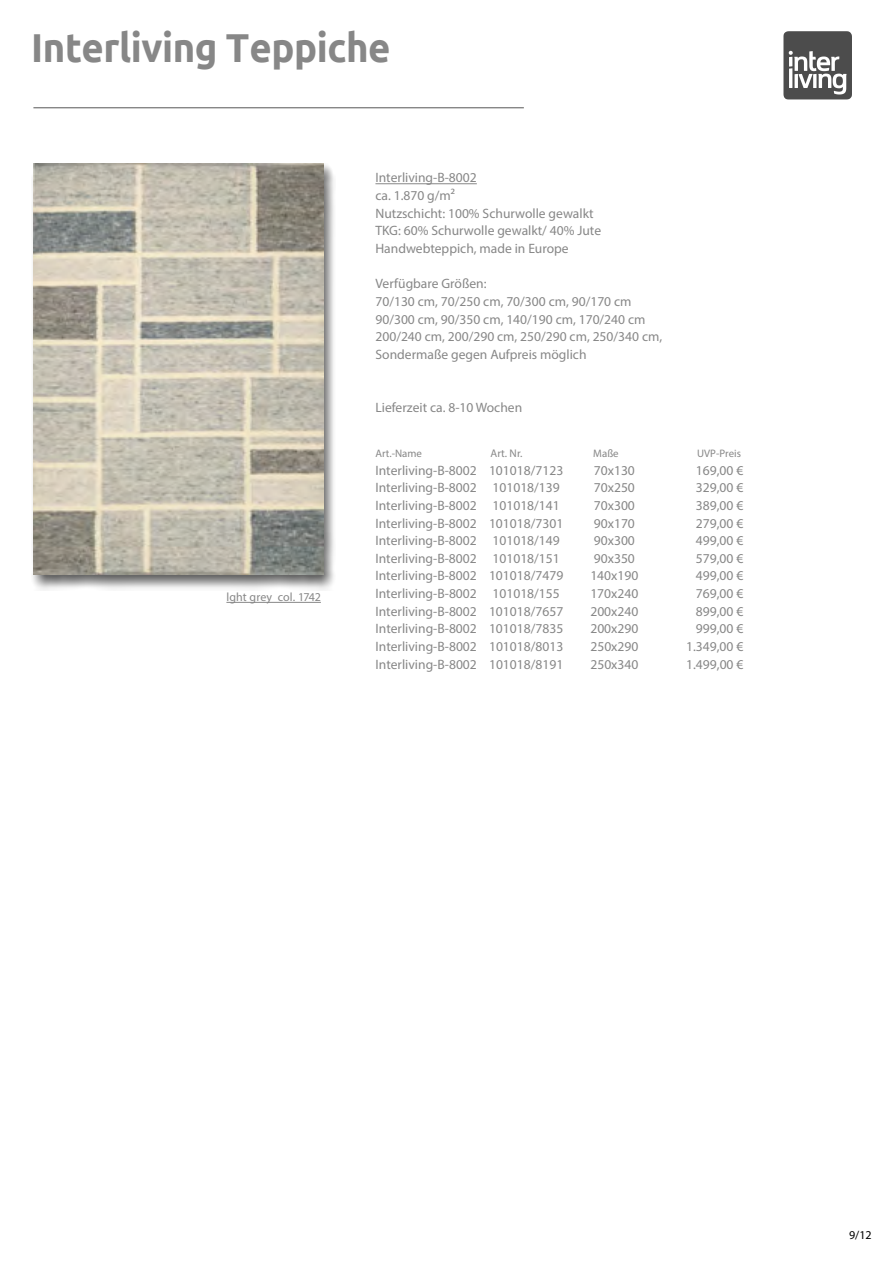
<style>
.page{position:relative;width:893px;height:1263px;background:#fff}
.page>*{position:absolute;margin:0;border:0;box-sizing:border-box;transform-origin:0 0}
.t1{font:700 40.35px "Ubuntu";letter-spacing:-.01em;color:#878787;scale:.95 1}
.t2{font:13.65px/17.7px "Myriad Pro";color:#878787}
.t3{font:12px "Myriad Pro";letter-spacing:.005em;color:#878787}
.t4{font:12px "Myriad Pro";color:#000}
.t5{font:11.1px "Myriad Pro";color:#878787}
.t6{font:10.8px "Myriad Pro";color:#878787}
</style>
<div class="page">
<hr style="left:375px;top:183px;width:102px;height:1px;background:#878787">
<div style="left:31px;top:163px;width:305px;height:427px;background:#000;opacity:.6"></div>
<img style="left:34px;top:164px;width:289px;height:411px">
<hr style="left:33px;top:108px;width:491px;height:1px;background:#575756">
<hr style="left:226px;top:602px;width:95px;height:1px;background:#878787">
<img style="left:783px;top:31px;width:69px;height:69px">
<h1 class="t1" style="left:31px;top:23px;width:380px">Interliving Teppiche</h1>
<p class="t2" style="left:375px;top:169px;width:227px">Interliving-B-8002<br>ca. 1.870 g/m²<br>Nutzschicht: 100% Schurwolle gewalkt<br>TKG: 60% Schurwolle gewalkt/ 40% Jute<br>Handwebteppich, made in Europe</p>
<p class="t2" style="left:375px;top:275px;width:288px">Verfügbare Größen:<br>70/130 cm, 70/250 cm, 70/300 cm, 90/170 cm 90/300 cm, 90/350 cm, 140/190 cm, 170/240 cm 200/240 cm, 200/290 cm, 250/290 cm, 250/340 cm, Sondermaße gegen Aufpreis möglich</p>
<p class="t2" style="left:375px;top:398px;width:148px">Lieferzeit ca. 8-10 Wochen</p>
<p class="t3" style="left:226px;top:590px;width:96px">lght grey col. 1742</p>
<p class="t6" style="left:375px;top:447px;width:48px">Art.-Name</p>
<p class="t5" style="left:491px;top:447px;width:33px">Art. Nr.</p>
<p class="t6" style="left:593px;top:447px;width:27px">Maße</p>
<p class="t6" style="left:697px;top:446px;width:45px">UVP-Preis</p>
<p class="t2" style="left:375px;top:461px;width:189px">Interliving-B-8002 101018/7123</p>
<p class="t2" style="left:594px;top:461px;width:43px">70x130</p>
<p class="t2" style="left:696px;top:461px;width:49px">169,00 €</p>
<p class="t2" style="left:375px;top:479px;width:186px">Interliving-B-8002 101018/139</p>
<p class="t2" style="left:594px;top:479px;width:43px">70x250</p>
<p class="t2" style="left:696px;top:479px;width:49px">329,00 €</p>
<p class="t2" style="left:375px;top:496px;width:186px">Interliving-B-8002 101018/141</p>
<p class="t2" style="left:594px;top:496px;width:43px">70x300</p>
<p class="t2" style="left:696px;top:496px;width:49px">389,00 €</p>
<p class="t2" style="left:375px;top:514px;width:189px">Interliving-B-8002 101018/7301</p>
<p class="t2" style="left:594px;top:514px;width:43px">90x170</p>
<p class="t2" style="left:696px;top:514px;width:49px">279,00 €</p>
<p class="t2" style="left:375px;top:531px;width:186px">Interliving-B-8002 101018/149</p>
<p class="t2" style="left:594px;top:531px;width:43px">90x300</p>
<p class="t2" style="left:696px;top:531px;width:49px">499,00 €</p>
<p class="t2" style="left:375px;top:549px;width:186px">Interliving-B-8002 101018/151</p>
<p class="t2" style="left:594px;top:549px;width:43px">90x350</p>
<p class="t2" style="left:696px;top:549px;width:49px">579,00 €</p>
<p class="t2" style="left:375px;top:567px;width:189px">Interliving-B-8002 101018/7479</p>
<p class="t2" style="left:590px;top:567px;width:50px">140x190</p>
<p class="t2" style="left:696px;top:567px;width:49px">499,00 €</p>
<p class="t2" style="left:375px;top:584px;width:186px">Interliving-B-8002 101018/155</p>
<p class="t2" style="left:590px;top:584px;width:50px">170x240</p>
<p class="t2" style="left:696px;top:584px;width:49px">769,00 €</p>
<p class="t2" style="left:375px;top:602px;width:189px">Interliving-B-8002 101018/7657</p>
<p class="t2" style="left:590px;top:602px;width:50px">200x240</p>
<p class="t2" style="left:696px;top:602px;width:49px">899,00 €</p>
<p class="t2" style="left:375px;top:620px;width:189px">Interliving-B-8002 101018/7835</p>
<p class="t2" style="left:590px;top:620px;width:50px">200x290</p>
<p class="t2" style="left:696px;top:620px;width:49px">999,00 €</p>
<p class="t2" style="left:375px;top:637px;width:189px">Interliving-B-8002 101018/8013</p>
<p class="t2" style="left:590px;top:637px;width:50px">250x290</p>
<p class="t2" style="left:686px;top:637px;width:59px">1.349,00 €</p>
<p class="t2" style="left:375px;top:655px;width:189px">Interliving-B-8002 101018/8191</p>
<p class="t2" style="left:590px;top:655px;width:50px">250x340</p>
<p class="t2" style="left:686px;top:655px;width:59px">1.499,00 €</p>
<p class="t4" style="left:849px;top:1228px;width:24px">9/12</p>
</div>
